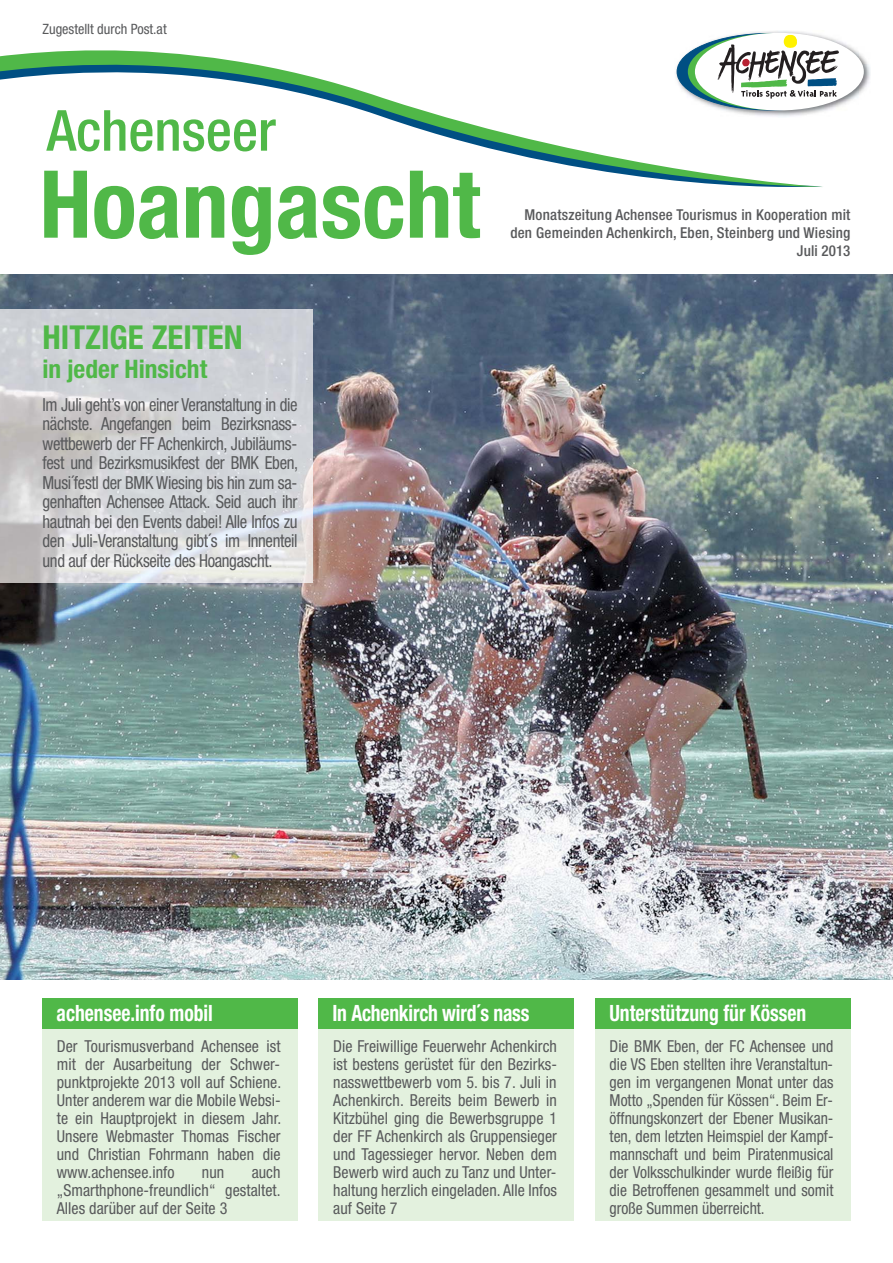
<style>
.page{position:relative;width:893px;height:1263px;background:#fff}
.page>*{position:absolute;margin:0;border:0;box-sizing:border-box;transform-origin:0 0}
.t1{font:700 condensed 93.75px "Helvetica Neue";color:#50b848}
.t2{font:500 condensed 56.7px "Helvetica Neue";color:#50b848}
.t3{font:700 condensed 33px "Helvetica Neue";color:#50b848}
.t4{font:700 condensed 25.5px "Helvetica Neue";color:#50b848}
.t5{font:700 condensed 22.5px "Helvetica Neue";color:#fff;scale:.87 1}
.t6{font:condensed 18px/19.5px "Helvetica Neue";letter-spacing:-.02em;color:#58595b;text-align:justify;scale:.93 1}
.t7{font:condensed 16.5px/18px "Helvetica Neue";letter-spacing:.005em;color:#58595b;text-align:justify}
.t8{font:condensed 16.5px/18px "Helvetica Neue";letter-spacing:.005em;color:#58595b;text-align:justify;scale:.95 1}
.t9{font:500 condensed 15px/18px "Helvetica Neue";letter-spacing:.015em;color:#58595b;text-align:right}
.t10{font:condensed 14.25px "Helvetica Neue";color:#58595b}
</style>
<div class="page">
<svg style="left:692px;top:31px;width:178px;height:80px"></svg>
<svg style="left:0;top:50px;width:824px;height:137px"></svg>
<img style="left:0;top:274px;width:893px;height:706px">
<div style="left:43px;top:1001px;width:255px;height:219px;background:#e3f1de"></div>
<div style="left:43px;top:998px;width:255px;height:31px;background:#50b848"></div>
<div style="left:319px;top:1001px;width:255px;height:219px;background:#e3f1de"></div>
<div style="left:319px;top:998px;width:255px;height:31px;background:#50b848"></div>
<div style="left:595px;top:1001px;width:255px;height:219px;background:#e3f1de"></div>
<div style="left:595px;top:998px;width:255px;height:31px;background:#50b848"></div>
<img style="left:0;top:310px;width:312px;height:273px">
<p class="t10" style="left:43px;top:23px;width:126px">Zugestellt durch Post.at</p>
<h2 class="t2" style="left:47px;top:110px;width:231px">Achenseer</h2>
<h1 class="t1" style="left:40px;top:171px;width:442px">Hoangascht</h1>
<h3 class="t3" style="left:43px;top:326px;width:202px">HITZIGE ZEITEN</h3>
<h3 class="t4" style="left:43px;top:360px;width:166px">in jeder Hinsicht</h3>
<p class="t6" style="left:43px;top:396px;width:276px">Im Juli geht’s von einer Veranstaltung in die nächste. Angefangen beim Bezirksnass&shy;wettbewerb der FF Achenkirch, Jubiläums&shy;fest und Bezirksmusikfest der BMK Eben, Musi´festl der BMK Wiesing bis hin zum sa&shy;genhaften Achensee Attack. Seid auch ihr hautnah bei den Events dabei! Alle Infos zu den Juli-Veranstaltung gibt´s im Innenteil und auf der Rückseite des Hoangascht.</p>
<p class="t9" style="left:510px;top:207px;width:342px">Monatszeitung Achensee Tourismus in Kooperation mit den Gemeinden Achenkirch, Eben, Steinberg und Wiesing<br>Juli 2013</p>
<h3 class="t5" style="left:57px;top:1005px;width:181px">achensee.info mobil</h3>
<p class="t7" style="left:57px;top:1039px;width:226px">Der Tourismusverband Achensee ist mit der Ausarbeitung der Schwer&shy;punktprojekte 2013 voll auf Schiene.<br>Unter anderem war die Mobile Websi&shy;te ein Hauptprojekt in diesem Jahr.<br>Unsere Webmaster Thomas Fischer und Christian Fohrmann haben die www.achensee.info</p>
<p class="t7" style="left:57px;top:1165px;width:225px;text-indent:195px">auch „Smarthphone-freundlich“ gestaltet.<br>Alles darüber auf der Seite 3</p>
<p class="t7" style="left:202px;top:1165px;width:24px">nun</p>
<h3 class="t5" style="left:332px;top:1005px;width:228px">In Achenkirch wird´s nass</h3>
<p class="t7" style="left:333px;top:1039px;width:225px">Die Freiwillige Feuerwehr Achenkirch ist bestens gerüstet für den Bezirks&shy;nasswettbewerb vom 5. bis 7. Juli in Achenkirch. Bereits beim Bewerb in Kitzbühel ging die Bewerbsgruppe 1 der FF Achenkirch als Gruppensieger und Tagessieger hervor. Neben dem Bewerb wird auch zu Tanz und Unter&shy;haltung herzlich eingeladen. Alle Infos auf Seite 7</p>
<h3 class="t5" style="left:609px;top:1005px;width:228px">Unterstützung für Kössen</h3>
<p class="t8" style="left:610px;top:1039px;width:237px">Die BMK Eben, der FC Achensee und die VS Eben stellten ihre Veranstaltun&shy;gen im vergangenen Monat unter das Motto „Spenden für Kössen“. Beim Er&shy;öffnungskonzert der Ebener Musikan&shy;ten, dem letzten Heimspiel der Kampf&shy;mannschaft und beim Piratenmusical der Volksschulkinder wurde fleißig für die Betroffenen gesammelt und somit große Summen überreicht.</p>
</div>
